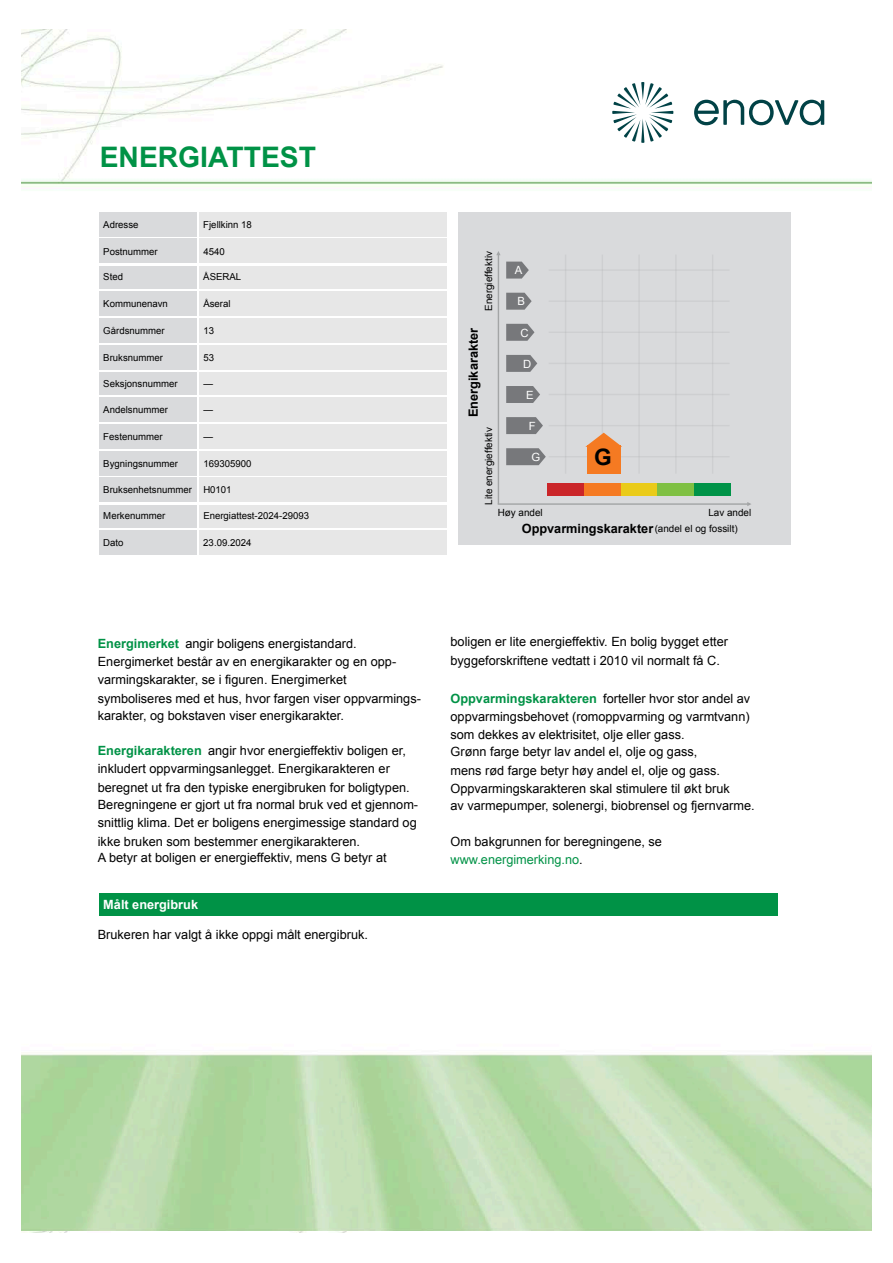
<style>
.page{position:relative;width:893px;height:1263px;background:#fff}
.page>*{position:absolute;margin:0;border:0;box-sizing:border-box;transform-origin:0 0}
.t1{font:700 28.2px "Arial";color:#009246}
.t2{font:700 22.65px "Arial";color:#000}
.t3{font:12.75px/18.3px "Arial";color:#000}
.t4{font:700 12.75px "Arial";color:#000}
.t5{font:700 12.75px "Arial";color:#fff}
.t6{font:11.25px "Arial";color:#fff}
.t7{font:9.9px "Arial";color:#000}
.t8{font:9.6px "Arial";color:#000}
.s1{font-weight:400;font-size:9.9px}
.s2{font-weight:700;color:#009246}
.s3{color:#009246}
</style>
<div class="page">
<img style="left:21px;top:30px;width:851px;height:1201px">
<svg style="left:694px;top:100px;width:130px;height:25px"></svg>
<svg style="left:612px;top:82px;width:61px;height:61px"></svg>
<div style="left:458px;top:212px;width:332px;height:332px;background:#d9dadc"></div>
<hr style="left:498px;top:253px;width:1px;height:251px;background:#a3a5a6">
<hr style="left:498px;top:503px;width:251px;height:2px;background:#a3a5a6">
<svg style="left:506px;top:262px;width:23px;height:17px"></svg>
<svg style="left:506px;top:293px;width:26px;height:17px"></svg>
<svg style="left:506px;top:324px;width:28px;height:17px"></svg>
<svg style="left:506px;top:355px;width:31px;height:17px"></svg>
<svg style="left:506px;top:386px;width:34px;height:17px"></svg>
<svg style="left:506px;top:417px;width:37px;height:17px"></svg>
<svg style="left:506px;top:448px;width:40px;height:17px"></svg>
<div style="left:547px;top:484px;width:37px;height:12px;background:#ca2529"></div>
<div style="left:584px;top:484px;width:37px;height:12px;background:#f57a22"></div>
<div style="left:621px;top:484px;width:36px;height:12px;background:#eacb19"></div>
<div style="left:657px;top:484px;width:37px;height:12px;background:#7fc043"></div>
<div style="left:694px;top:484px;width:37px;height:12px;background:#009348"></div>
<hr style="left:565px;top:254px;width:1px;height:220px;background:#a3a5a6">
<hr style="left:602px;top:254px;width:1px;height:220px;background:#a3a5a6">
<hr style="left:638px;top:254px;width:2px;height:220px;background:#a3a5a6">
<hr style="left:675px;top:254px;width:2px;height:220px;background:#a3a5a6">
<hr style="left:712px;top:254px;width:1px;height:220px;background:#a3a5a6">
<hr style="left:549px;top:269px;width:181px;height:2px;background:#a3a5a6">
<hr style="left:549px;top:300px;width:181px;height:2px;background:#a3a5a6">
<hr style="left:549px;top:332px;width:181px;height:1px;background:#a3a5a6">
<hr style="left:549px;top:363px;width:181px;height:1px;background:#a3a5a6">
<hr style="left:549px;top:394px;width:181px;height:1px;background:#a3a5a6">
<hr style="left:549px;top:425px;width:181px;height:1px;background:#a3a5a6">
<hr style="left:549px;top:456px;width:181px;height:1px;background:#a3a5a6">
<svg style="left:585px;top:433px;width:37px;height:14px"></svg>
<div style="left:587px;top:445px;width:34px;height:29px;background:#f57a22"></div>
<div style="left:99px;top:212px;width:98px;height:24px;background:#d9dadc"></div>
<div style="left:199px;top:212px;width:248px;height:24px;background:#e7e7e7"></div>
<div style="left:99px;top:239px;width:98px;height:24px;background:#d9dadc"></div>
<div style="left:199px;top:239px;width:248px;height:24px;background:#e7e7e7"></div>
<div style="left:99px;top:266px;width:98px;height:22px;background:#d9dadc"></div>
<div style="left:199px;top:266px;width:248px;height:22px;background:#e7e7e7"></div>
<div style="left:99px;top:291px;width:98px;height:24px;background:#d9dadc"></div>
<div style="left:199px;top:291px;width:248px;height:24px;background:#e7e7e7"></div>
<div style="left:99px;top:318px;width:98px;height:24px;background:#d9dadc"></div>
<div style="left:199px;top:318px;width:248px;height:24px;background:#e7e7e7"></div>
<div style="left:99px;top:345px;width:98px;height:24px;background:#d9dadc"></div>
<div style="left:199px;top:345px;width:248px;height:24px;background:#e7e7e7"></div>
<div style="left:99px;top:372px;width:98px;height:22px;background:#d9dadc"></div>
<div style="left:199px;top:372px;width:248px;height:22px;background:#e7e7e7"></div>
<div style="left:99px;top:397px;width:98px;height:24px;background:#d9dadc"></div>
<div style="left:199px;top:397px;width:248px;height:24px;background:#e7e7e7"></div>
<div style="left:99px;top:424px;width:98px;height:24px;background:#d9dadc"></div>
<div style="left:199px;top:424px;width:248px;height:24px;background:#e7e7e7"></div>
<div style="left:99px;top:451px;width:98px;height:24px;background:#d9dadc"></div>
<div style="left:199px;top:451px;width:248px;height:24px;background:#e7e7e7"></div>
<div style="left:99px;top:478px;width:98px;height:24px;background:#d9dadc"></div>
<div style="left:199px;top:478px;width:248px;height:24px;background:#e7e7e7"></div>
<div style="left:99px;top:505px;width:98px;height:22px;background:#d9dadc"></div>
<div style="left:199px;top:505px;width:248px;height:22px;background:#e7e7e7"></div>
<div style="left:99px;top:530px;width:98px;height:24px;background:#d9dadc"></div>
<div style="left:199px;top:530px;width:248px;height:24px;background:#e7e7e7"></div>
<div style="left:99px;top:893px;width:679px;height:23px;background:#009246"></div>
<img style="left:21px;top:1231px;width:326px;height:2px">
<h1 class="t1" style="left:100px;top:137px;width:218px">ENERGIATTEST</h1>
<p class="t8" style="left:103px;top:218px;width:37px">Adresse</p>
<p class="t8" style="left:203px;top:218px;width:50px">Fjellkinn 18</p>
<p class="t8" style="left:103px;top:245px;width:56px">Postnummer</p>
<p class="t8" style="left:203px;top:245px;width:23px">4540</p>
<p class="t8" style="left:103px;top:270px;width:21px">Sted</p>
<p class="t8" style="left:203px;top:270px;width:39px">ÅSERAL</p>
<p class="t8" style="left:103px;top:297px;width:66px">Kommunenavn</p>
<p class="t8" style="left:203px;top:297px;width:29px">Åseral</p>
<p class="t8" style="left:103px;top:324px;width:63px">Gårdsnummer</p>
<p class="t8" style="left:203px;top:324px;width:12px">13</p>
<p class="t8" style="left:103px;top:351px;width:61px">Bruksnummer</p>
<p class="t8" style="left:203px;top:351px;width:12px">53</p>
<p class="t8" style="left:103px;top:377px;width:76px">Seksjonsnummer</p>
<p class="t8" style="left:203px;top:377px;width:11px">—</p>
<p class="t8" style="left:103px;top:403px;width:66px">Andelsnummer</p>
<p class="t8" style="left:203px;top:403px;width:11px">—</p>
<p class="t8" style="left:103px;top:430px;width:61px">Festenummer</p>
<p class="t8" style="left:203px;top:430px;width:11px">—</p>
<p class="t8" style="left:103px;top:457px;width:76px">Bygningsnummer</p>
<p class="t8" style="left:203px;top:457px;width:50px">169305900</p>
<p class="t8" style="left:103px;top:483px;width:130px">Bruksenhetsnummer H0101</p>
<p class="t8" style="left:103px;top:509px;width:63px">Merkenummer</p>
<p class="t8" style="left:203px;top:509px;width:107px">Energiattest-2024-29093</p>
<p class="t8" style="left:103px;top:536px;width:22px">Dato</p>
<p class="t8" style="left:203px;top:536px;width:50px">23.09.2024</p>
<p class="t7" style="left:482px;top:311px;width:61px;rotate:-90deg">Energieffektiv</p>
<p class="t4" style="left:465px;top:417px;width:91px;rotate:-90deg">Energikarakter</p>
<p class="t7" style="left:482px;top:505px;width:79px;rotate:-90deg">Lite energieffektiv</p>
<p class="t6" style="left:515px;top:263px;width:9px">A</p>
<p class="t6" style="left:517px;top:294px;width:9px">B</p>
<p class="t6" style="left:520px;top:325px;width:10px">C</p>
<p class="t6" style="left:523px;top:356px;width:10px">D</p>
<p class="t6" style="left:526px;top:387px;width:9px">E</p>
<p class="t6" style="left:529px;top:418px;width:8px">F</p>
<p class="t6" style="left:532px;top:449px;width:10px">G</p>
<h2 class="t2" style="left:594px;top:441px;width:19px">G</h2>
<p class="t7" style="left:498px;top:506px;width:47px">Høy andel</p>
<p class="t7" style="left:708px;top:506px;width:44px">Lav andel</p>
<p class="t4" style="left:522px;top:520px;width:217px">Oppvarmingskarakter<span class="s1">(andel el og fossilt)</span></p>
<p class="t3" style="left:98px;top:634px;width:325px"><span class="s2">Energimerket</span> angir boligens energistandard.<br>Energimerket består av en energikarakter og en opp&shy;varmingskarakter, se i figuren. Energimerket symboliseres med et hus, hvor fargen viser oppvarmings-</p>
<p class="t3" style="left:98px;top:706px;width:248px">karakter, og bokstaven viser energikarakter.</p>
<p class="t3" style="left:98px;top:741px;width:313px"><span class="s2">Energikarakteren</span> angir hvor energieffektiv boligen er, inkludert oppvarmingsanlegget. Energikarakteren er beregnet ut fra den typiske energibruken for boligtypen.</p>
<p class="t3" style="left:98px;top:795px;width:322px;text-align:justify">Beregningene er gjort ut fra normal bruk ved et gjennom&shy;snittlig klima. Det er boligens energimessige standard og ikke bruken som bestemmer energikarakteren.</p>
<p class="t3" style="left:98px;top:849px;width:290px">A betyr at boligen er energieffektiv, mens G betyr at</p>
<p class="t5" style="left:103px;top:896px;width:96px">Målt energibruk</p>
<p class="t3" style="left:98px;top:925px;width:272px">Brukeren har valgt å ikke oppgi målt energibruk.</p>
<p class="t3" style="left:450px;top:632px;width:279px">boligen er lite energieffektiv. En bolig bygget etter byggeforskriftene vedtatt i 2010 vil normalt få C.</p>
<p class="t3" style="left:450px;top:689px;width:301px;text-align:justify"><span class="s2">Oppvarmingskarakteren</span> forteller hvor stor andel av oppvarmingsbehovet (romoppvarming og varmtvann) som dekkes av elektrisitet, olje eller gass.</p>
<p class="t3" style="left:451px;top:743px;width:281px">Grønn farge betyr lav andel el, olje og gass, mens rød farge betyr høy andel el, olje og gass.<br>Oppvarmingskarakteren skal stimulere til økt bruk</p>
<p class="t3" style="left:451px;top:796px;width:306px">av varmepumper, solenergi, biobrensel og fjernvarme.</p>
<p class="t3" style="left:451px;top:832px;width:213px">Om bakgrunnen for beregningene, se <span class="s3">www.energimerking.no</span>.</p>
</div>
